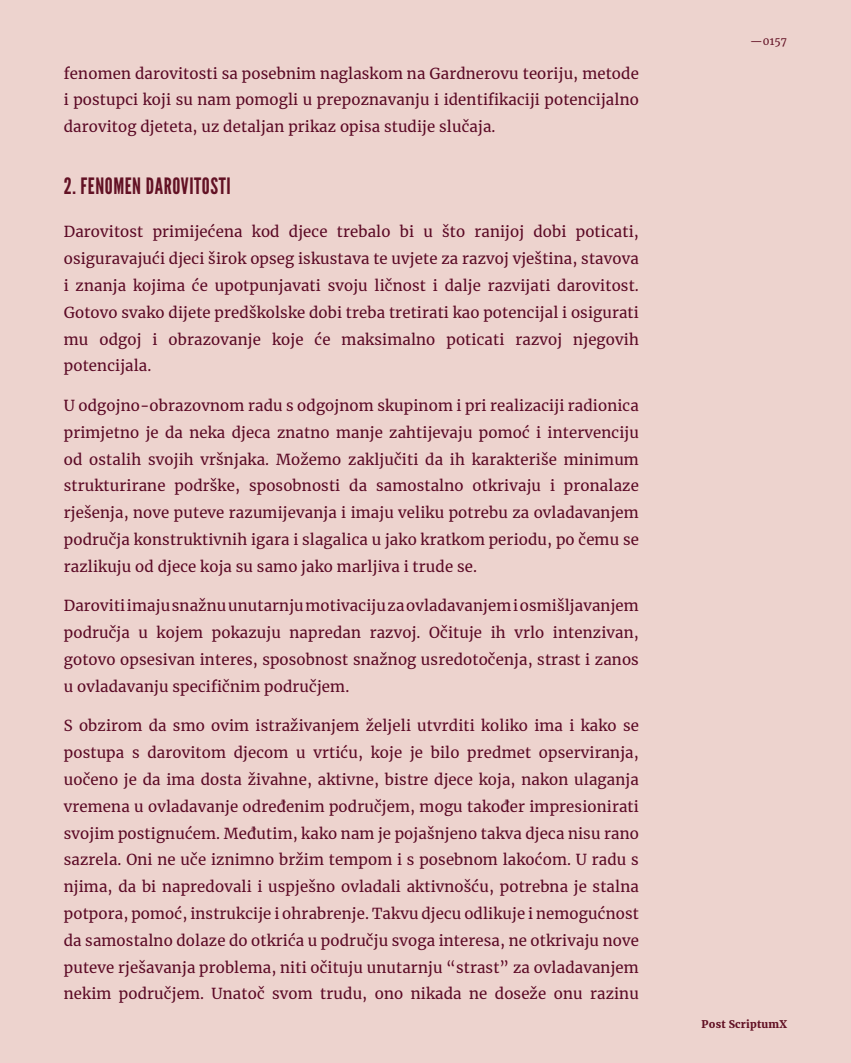
<style>
.page{position:relative;width:851px;height:1063px;background:#fff}
.page>*{position:absolute;margin:0;border:0;box-sizing:border-box;transform-origin:0 0}
.t1{font:22.5px "League Gothic";letter-spacing:.025em;color:#621124}
.t2{font:15px/26.8px "Merriweather";letter-spacing:.01em;color:#5b0925;text-align:justify}
.t3{font:900 10.5px "Merriweather";letter-spacing:.02em;color:#621124}
.t4{font:10.5px "Merriweather";color:#621124}
</style>
<div class="page">
<div style="left:0;top:0;width:850px;height:1063px;background:#edd3ce"></div>
<p class="t2" style="left:64px;top:59px;width:576px">fenomen darovitosti sa posebnim naglaskom na Gardnerovu teoriju, metode i postupci koji su nam pomogli u prepoznavanju i identifikaciji potencijalno darovitog djeteta, uz detaljan prikaz opisa studije slučaja.</p>
<h1 class="t1" style="left:64px;top:172px;width:168px">2. FENOMEN DAROVITOSTI</h1>
<p class="t2" style="left:64px;top:218px;width:576px">Darovitost primijećena kod djece trebalo bi u što ranijoj dobi poticati, osiguravajući djeci širok opseg iskustava te uvjete za razvoj vještina, stavova i znanja kojima će upotpunjavati svoju ličnost i dalje razvijati darovitost.<br>Gotovo svako dijete predškolske dobi treba tretirati kao potencijal i osigurati mu odgoj i obrazovanje koje će maksimalno poticati razvoj njegovih potencijala.</p>
<p class="t2" style="left:64px;top:392px;width:576px">U odgojno-obrazovnom radu s odgojnom skupinom i pri realizaciji radionica primjetno je da neka djeca znatno manje zahtijevaju pomoć i intervenciju od ostalih svojih vršnjaka. Možemo zaključiti da ih karakteriše minimum strukturirane podrške, sposobnosti da samostalno otkrivaju i pronalaze rješenja, nove puteve razumijevanja i imaju veliku potrebu za ovladavanjem područja konstruktivnih igara i slagalica u jako kratkom periodu, po čemu se razlikuju od djece koja su samo jako marljiva i trude se.</p>
<p class="t2" style="left:64px;top:592px;width:576px">Daroviti imaju snažnu unutarnju motivaciju za ovladavanjem i osmišljavanjem područja u kojem pokazuju napredan razvoj. Očituje ih vrlo intenzivan, gotovo opsesivan interes, sposobnost snažnog usredotočenja, strast i zanos u ovladavanju specifičnim područjem.</p>
<p class="t2" style="left:64px;top:712px;width:576px">S obzirom da smo ovim istraživanjem željeli utvrditi koliko ima i kako se postupa s darovitom djecom u vrtiću, koje je bilo predmet opserviranja, uočeno je da ima dosta živahne, aktivne, bistre djece koja, nakon ulaganja vremena u ovladavanje određenim područjem, mogu također impresionirati svojim postignućem. Međutim, kako nam je pojašnjeno takva djeca nisu rano sazrela. Oni ne uče iznimno bržim tempom i s posebnom lakoćom. U radu s njima, da bi napredovali i uspješno ovladali aktivnošću, potrebna je stalna potpora, pomoć, instrukcije i ohrabrenje. Takvu djecu odlikuje i nemogućnost da samostalno dolaze do otkrića u području svoga interesa, ne otkrivaju nove puteve rješavanja problema, niti očituju unutarnju “strast” za ovladavanjem nekim područjem. Unatoč svom trudu, ono nikada ne doseže onu razinu</p>
<p class="t4" style="left:750px;top:34px;width:39px">—0157</p>
<p class="t3" style="left:701px;top:1017px;width:87px">Post ScriptumX</p>
</div>
